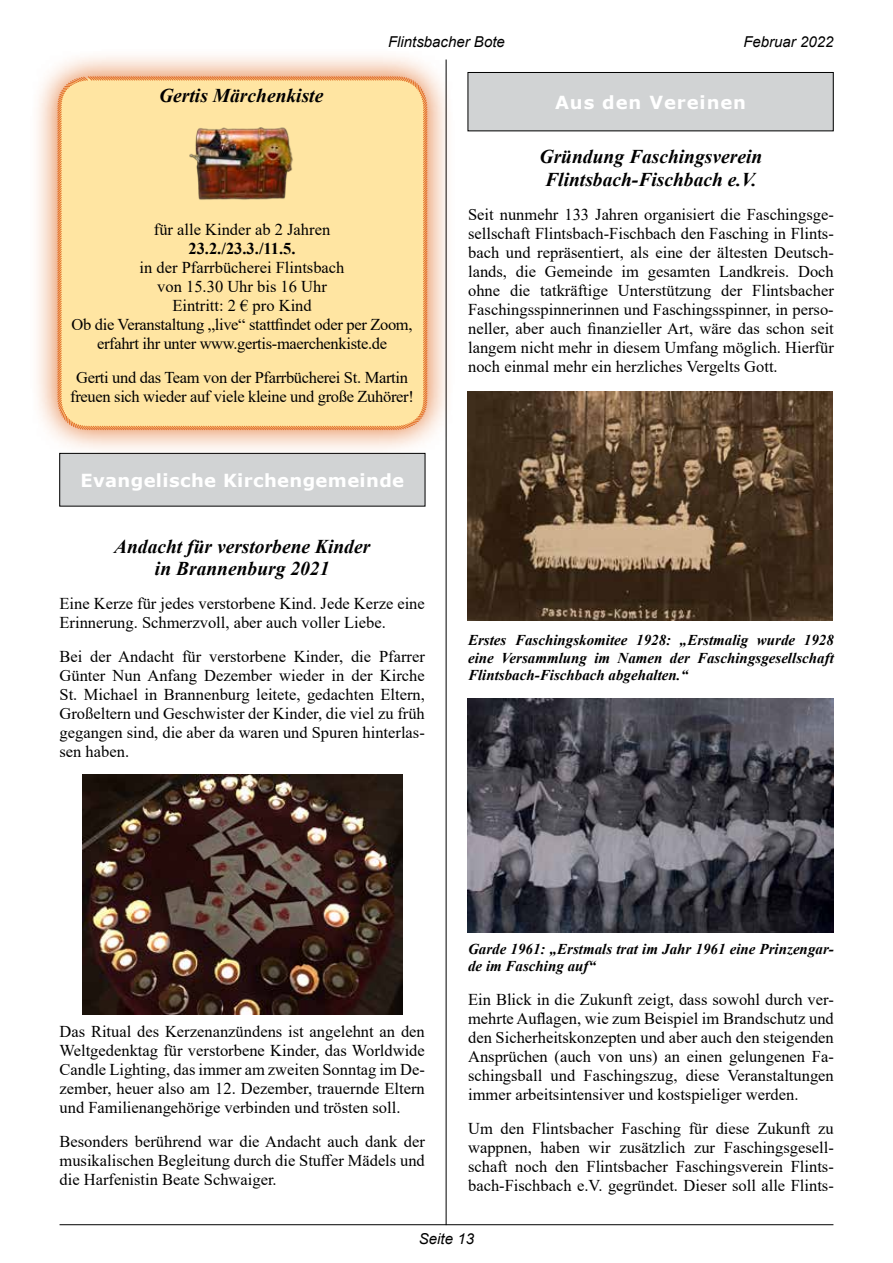
<style>
.page{position:relative;width:893px;height:1263px;background:#fff}
.page>*{position:absolute;margin:0;border:0;box-sizing:border-box;transform-origin:0 0}
.t1{font:italic 700 19.5px/22.5px "Times New Roman";color:#000}
.t2{font:700 18px "Verdana";letter-spacing:.02em;color:#fff}
.t3{font:700 18px "Verdana";letter-spacing:.05em;color:#fff}
.t4{font:16.5px/19px "Times New Roman";color:#000;text-align:justify}
.t5{font:16.5px/19px "Times New Roman";letter-spacing:-.02em;color:#000;text-align:center}
.t6{font:700 16.5px "Times New Roman";color:#000}
.t7{font:italic 700 15px/17.2px "Times New Roman";color:#000;text-align:justify}
.t8{font:italic 15px "Arial";color:#000}
</style>
<div class="page">
<hr style="left:60px;top:1224px;width:773px;height:1px;background:#000">
<hr style="left:446px;top:60px;width:1px;height:1165px;background:#000">
<div style="left:468px;top:72px;width:365px;height:59px;background:#d1d3d4"></div>
<div style="left:468px;top:72px;width:365px;height:59px;border:1px solid #000"></div>
<img style="left:467px;top:392px;width:366px;height:229px">
<img style="left:468px;top:698px;width:365px;height:235px">
<div style="left:60px;top:453px;width:365px;height:53px;background:#d1d3d4"></div>
<img style="left:82px;top:775px;width:320px;height:239px">
<svg style="left:37px;top:56px;width:410px;height:401px"></svg>
<svg style="left:56px;top:75px;width:372px;height:356px;background:#fde09d"></svg>
<img style="left:184px;top:112px;width:116px;height:95px">
<p class="t1" style="left:159px;top:84px;width:166px">Gertis Märchenkiste</p>
<p class="t8" style="left:388px;top:32px;width:118px">Flintsbacher Bote</p>
<p class="t8" style="left:743px;top:32px;width:92px">Februar 2022</p>
<p class="t3" style="left:555px;top:89px;width:192px">Aus den Vereinen</p>
<p class="t4" style="left:154px;top:220px;width:178px">für alle Kinder ab 2 Jahren</p>
<p class="t6" style="left:188px;top:237px;width:109px">23.2./23.3./11.5.</p>
<p class="t5" style="left:72px;top:258px;width:342px">in der Pfarrbücherei Flintsbach<br>von 15.30 Uhr bis 16 Uhr<br>Eintritt: 2 € pro Kind<br>Ob die Veranstaltung „live“ stattfindet oder per Zoom, erfahrt ihr unter www.gertis-maerchenkiste.de</p>
<p class="t5" style="left:70px;top:368px;width:345px">Gerti und das Team von der Pfarrbücherei St. Martin freuen sich wieder auf viele kleine und große Zuhörer!</p>
<p class="t2" style="left:80px;top:467px;width:325px">Evangelische Kirchengemeinde</p>
<p class="t1" style="left:114px;top:534px;width:258px;text-align:center">Andacht für verstorbene Kinder in Brannenburg 2021</p>
<p class="t4" style="left:60px;top:593px;width:367px">Eine Kerze für jedes verstorbene Kind. Jede Kerze eine<br>Erinnerung. Schmerzvoll, aber auch voller Liebe.</p>
<p class="t4" style="left:60px;top:646px;width:367px">Bei der Andacht für verstorbene Kinder, die Pfarrer Günter Nun Anfang Dezember wieder in der Kirche St. Michael in Brannenburg leitete, gedachten Eltern, Großeltern und Geschwister der Kinder, die viel zu früh gegangen sind, die aber da waren und Spuren hinterlas&shy;sen haben.</p>
<p class="t1" style="left:540px;top:145px;width:224px">Gründung Faschingsverein<br>Flintsbach-Fischbach e.V.</p>
<p class="t4" style="left:468px;top:204px;width:367px">Seit nunmehr 133 Jahren organisiert die Faschingsge&shy;sellschaft Flintsbach-Fischbach den Fasching in Flints&shy;bach und repräsentiert, als eine der ältesten Deutsch&shy;lands, die Gemeinde im gesamten Landkreis. Doch ohne die tatkräftige Unterstützung der Flintsbacher Faschingsspinnerinnen und Faschingsspinner, in perso&shy;neller, aber auch finanzieller Art, wäre das schon seit langem nicht mehr in diesem Umfang möglich. Hierfür noch einmal mehr ein herzliches Vergelts Gott.</p>
<p class="t7" style="left:468px;top:631px;width:367px">Erstes Faschingskomitee 1928: „Erstmalig wurde 1928 eine Versammlung im Namen der Faschingsgesellschaft Flintsbach-Fischbach abgehalten.“</p>
<p class="t4" style="left:60px;top:1022px;width:367px">Das Ritual des Kerzenanzündens ist angelehnt an den Weltgedenktag für verstorbene Kinder, das Worldwide Candle Lighting, das immer am zweiten Sonntag im De&shy;zember, heuer also am 12. Dezember, trauernde Eltern und Familienangehörige verbinden und trösten soll.</p>
<p class="t4" style="left:60px;top:1132px;width:367px">Besonders berührend war die Andacht auch dank der musikalischen Begleitung durch die Stuffer Mädels und die Harfenistin Beate Schwaiger.</p>
<p class="t7" style="left:468px;top:940px;width:367px">Garde 1961: „Erstmals trat im Jahr 1961 eine Prinzengar&shy;de im Fasching auf“</p>
<p class="t4" style="left:468px;top:989px;width:367px">Ein Blick in die Zukunft zeigt, dass sowohl durch ver&shy;mehrte Auflagen, wie zum Beispiel im Brandschutz und den Sicherheitskonzepten und aber auch den steigenden Ansprüchen (auch von uns) an einen gelungenen Fa&shy;schingsball und Faschingszug, diese Veranstaltungen immer arbeitsintensiver und kostspieliger werden.</p>
<p class="t4" style="left:468px;top:1118px;width:367px">Um den Flintsbacher Fasching für diese Zukunft zu wappnen, haben wir zusätzlich zur Faschingsgesell&shy;schaft noch den Flintsbacher Faschingsverein Flints&shy;bach-Fischbach e.V. gegründet. Dieser soll alle Flints-</p>
<p class="t8" style="left:419px;top:1229px;width:57px">Seite 13</p>
</div>
